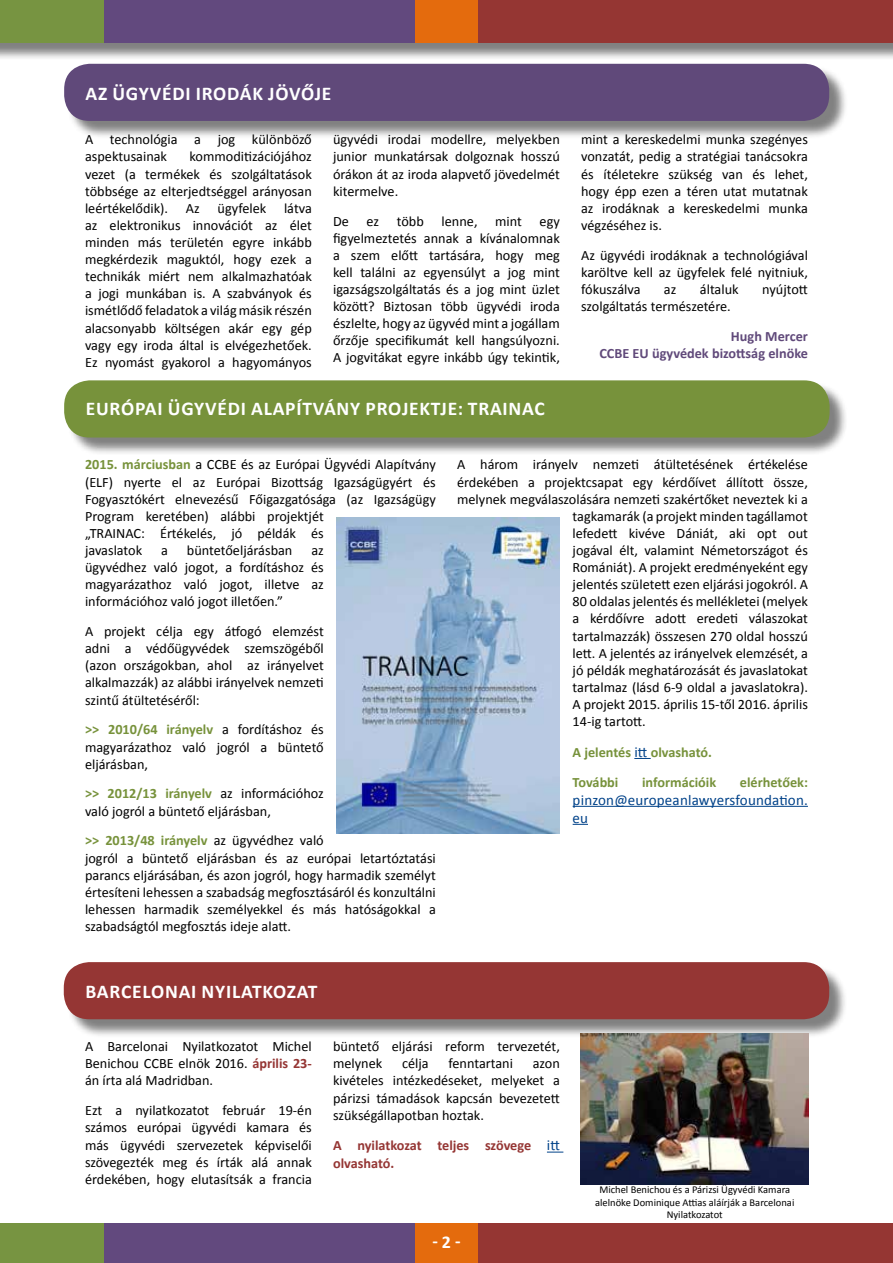
<style>
.page{position:relative;width:893px;height:1263px;background:#fff}
.page>*{position:absolute;margin:0;border:0;box-sizing:border-box;transform-origin:0 0}
.Titre_boite{font:700 19.5px "Calibri";letter-spacing:.04em;color:#fff}
.t1{font:700 18px "Calibri";color:#fff}
.Contenu{font:15px/18px "Calibri";letter-spacing:.015em;color:#004289}
.Contenu-2{font:14.25px/17.1px "Calibri";color:#000;text-align:justify}
.Contenu-3{font:700 14.25px "Calibri";color:#77923b}
.Contenu-4{font:700 14.25px "Calibri";color:#60497a}
.Contenu-5{font:700 14.25px/17.1px "Calibri";letter-spacing:-.005em;color:#953634}
.Légende{font:10.5px/12.6px "Calibri";color:#000;text-align:center}
.s1{font-weight:700;color:#77923b}
.s2{font-weight:400;font-size:15px;color:#004289}
.s3{font-weight:700;color:#953634}
</style>
<div class="page">
<div style="left:478px;top:1223px;width:415px;height:40px;background:#953633"></div>
<div style="left:103px;top:1223px;width:312px;height:40px;background:#62497e"></div>
<div style="left:415px;top:1223px;width:63px;height:40px;background:#e46b0d"></div>
<div style="left:0;top:1223px;width:103px;height:40px;background:#779441"></div>
<div style="left:0;top:0;width:893px;height:61px;background:#000;opacity:.5"></div>
<div style="left:478px;top:0;width:415px;height:43px;background:#953633"></div>
<div style="left:103px;top:0;width:312px;height:43px;background:#62497e"></div>
<div style="left:415px;top:0;width:63px;height:43px;background:#e46b0d"></div>
<div style="left:0;top:0;width:103px;height:43px;background:#779441"></div>
<div style="left:67px;top:383px;width:781px;height:73px;background:#000;opacity:.5"></div>
<div style="left:64px;top:380px;width:766px;height:57px;background:#77923b;border-radius:26px"></div>
<div style="left:66px;top:66px;width:782px;height:74px;background:#000;opacity:.5"></div>
<div style="left:64px;top:64px;width:765px;height:57px;background:#60497a;border-radius:26px"></div>
<div style="left:66px;top:964px;width:782px;height:74px;background:#000;opacity:.5"></div>
<div style="left:64px;top:962px;width:765px;height:57px;background:#953634;border-radius:26px"></div>
<img style="left:337px;top:518px;width:223px;height:315px">
<img style="left:580px;top:1033px;width:228px;height:152px">
<svg style="left:634px;top:758px;width:17px;height:1px"></svg>
<hr style="left:573px;top:806px;width:235px;height:1px;background:#004289">
<svg style="left:573px;top:824px;width:15px;height:1px"></svg>
<svg style="left:547px;top:1151px;width:16px;height:1px"></svg>
<p class="Titre_boite" style="left:85px;top:81px;width:248px">AZ ÜGYVÉDI IRODÁK JÖVŐJE</p>
<p class="Contenu-2" style="left:85px;top:131px;width:228px">A technológia a jog különböző aspektusainak</p>
<p class="Contenu-2" style="left:85px;top:148px;width:228px;text-indent:105px">kommoditizációjához vezet (a termékek és szolgáltatások többsége az elterjedtséggel arányosan leértékelődik). Az ügyfelek látva az elektronikus innovációt az élet minden más területén egyre inkább megkérdezik maguktól, hogy ezek a technikák miért nem alkalmazhatóak a jogi munkában is. A szabványok és ismétlődő feladatok a világ másik részén alacsonyabb költségen akár egy gép vagy egy iroda által is elvégezhetőek.<br>Ez nyomást gyakorol a hagyományos</p>
<p class="Contenu-2" style="left:333px;top:131px;width:228px">ügyvédi irodai modellre, melyekben junior munkatársak dolgoznak hosszú órákon át az iroda alapvető jövedelmét kitermelve.</p>
<p class="Contenu-2" style="left:333px;top:212px;width:228px">De ez több lenne, mint egy figyelmeztetés annak a kívánalomnak a szem előtt tartására, hogy meg kell találni az egyensúlyt a jog mint igazságszolgáltatás és a jog mint üzlet között? Biztosan több ügyvédi iroda észlelte, hogy az ügyvéd mint a jogállam őrzője specifikumát kell hangsúlyozni.<br>A jogvitákat egyre inkább úgy tekintik,</p>
<p class="Titre_boite" style="left:86px;top:396px;width:461px">EURÓPAI ÜGYVÉDI ALAPÍTVÁNY PROJEKTJE: TRAINAC</p>
<p class="Contenu-2" style="left:581px;top:131px;width:228px">mint a kereskedelmi munka szegényes vonzatát, pedig a stratégiai tanácsokra és ítéletekre szükség van és lehet, hogy épp ezen a téren utat mutatnak az irodáknak a kereskedelmi munka végzéséhez is.</p>
<p class="Contenu-2" style="left:581px;top:246px;width:228px">Az ügyvédi irodáknak a technológiával karöltve kell az ügyfelek felé nyitniuk, fókuszálva</p>
<p class="Contenu-2" style="left:664px;top:281px;width:14px">az</p>
<p class="Contenu-2" style="left:700px;top:281px;width:40px">általuk</p>
<p class="Contenu-2" style="left:762px;top:281px;width:47px">nyújtott</p>
<p class="Contenu-2" style="left:581px;top:298px;width:151px">szolgáltatás természetére.</p>
<p class="Contenu-4" style="left:731px;top:327px;width:78px">Hugh Mercer</p>
<p class="Contenu-4" style="left:599px;top:344px;width:210px">CCBE EU ügyvédek bizottság elnöke</p>
<p class="Contenu-2" style="left:85px;top:456px;width:352px;text-align:left"><span class="s1">2015. márciusban</span> a CCBE és az Európai Ügyvédi Alapítvány (ELF) nyerte el az Európai Bizottság Igazságügyért és Fogyasztókért elnevezésű Főigazgatósága (az Igazságügy Program keretében) alábbi projektjét<br>„TRAINAC: Értékelés, jó példák és<br>javaslatok</p>
<p class="Contenu-2" style="left:161px;top:542px;width:8px">a</p>
<p class="Contenu-2" style="left:187px;top:542px;width:107px">büntetőeljárásban</p>
<p class="Contenu-2" style="left:85px;top:542px;width:240px;text-indent:226px">az ügyvédhez való jogot, a fordításhoz és magyarázathoz való jogot, illetve az információhoz való jogot illetően.”</p>
<p class="Contenu-2" style="left:85px;top:623px;width:240px">A projekt célja egy átfogó elemzést adni a védőügyvédek szemszögéből (azon országokban, ahol az irányelvet alkalmazzák) az alábbi irányelvek nemzeti szintű átültetéséről:</p>
<p class="Contenu-2" style="left:85px;top:721px;width:240px"><span class="s1">&gt;&gt; 2010/64 irányelv</span> a fordításhoz és magyarázathoz való jogról a büntető eljárásban,</p>
<p class="Contenu-2" style="left:85px;top:785px;width:240px"><span class="s1">&gt;&gt; 2012/13 irányelv</span> az információhoz való jogról a büntető eljárásban,</p>
<p class="Contenu-2" style="left:85px;top:832px;width:352px;text-align:left"><span class="s1">&gt;&gt; 2013/48 irányelv</span> az ügyvédhez való<br>jogról a büntető eljárásban és az európai letartóztatási parancs eljárásában, és azon jogról, hogy harmadik személyt értesíteni lehessen a szabadság megfosztásáról és konzultálni lehessen harmadik személyekkel és más hatóságokkal a szabadságtól megfosztás ideje alatt.</p>
<p class="Titre_boite" style="left:85px;top:979px;width:234px">BARCELONAI NYILATKOZAT</p>
<p class="Contenu-2" style="left:457px;top:456px;width:352px">A három irányelv nemzeti átültetésének értékelése</p>
<p class="Contenu-2" style="left:457px;top:473px;width:352px">érdekében a projektcsapat egy kérdőívet állított össze,</p>
<p class="Contenu-2" style="left:457px;top:490px;width:352px">melynek megválaszolására nemzeti szakértőket neveztek ki a</p>
<p class="Contenu-2" style="left:573px;top:507px;width:237px">tagkamarák (a projekt minden tagállamot</p>
<p class="Contenu-2" style="left:573px;top:525px;width:237px">lefedett kivéve Dániát, aki opt out</p>
<p class="Contenu-2" style="left:573px;top:542px;width:237px">jogával élt, valamint Németországot és</p>
<p class="Contenu-2" style="left:573px;top:559px;width:237px">Romániát). A projekt eredményeként egy</p>
<p class="Contenu-2" style="left:573px;top:576px;width:237px">jelentés született ezen eljárási jogokról. A</p>
<p class="Contenu-2" style="left:573px;top:593px;width:237px">80 oldalas jelentés és mellékletei (melyek</p>
<p class="Contenu-2" style="left:573px;top:610px;width:237px">a kérdőívre adott eredeti válaszokat</p>
<p class="Contenu-2" style="left:573px;top:627px;width:237px">tartalmazzák) összesen 270 oldal hosszú</p>
<p class="Contenu-2" style="left:573px;top:644px;width:237px">lett. A jelentés az irányelvek elemzését, a</p>
<p class="Contenu-2" style="left:573px;top:661px;width:237px">jó példák meghatározását és javaslatokat</p>
<p class="Contenu-2" style="left:573px;top:678px;width:237px">tartalmaz (lásd 6-9 oldal a javaslatokra).</p>
<p class="Contenu-2" style="left:573px;top:696px;width:237px">A projekt 2015. április 15-től 2016. április</p>
<p class="Contenu-2" style="left:573px;top:713px;width:75px">14-ig tartott.</p>
<p class="Contenu-3" style="left:573px;top:743px;width:141px">A jelentés <span class="s2">itt</span> olvasható.</p>
<p class="Contenu-3" style="left:573px;top:773px;width:47px">További</p>
<p class="Contenu-3" style="left:642px;top:773px;width:76px">információik</p>
<p class="Contenu-3" style="left:740px;top:773px;width:70px">elérhetőek:</p>
<p class="Contenu" style="left:573px;top:791px;width:237px">pinzon@europeanlawyersfoundation. eu</p>
<p class="Contenu-2" style="left:85px;top:1038px;width:228px">A Barcelonai Nyilatkozatot Michel Benichou CCBE elnök 2016. <span class="s3">április 23- </span>án írta alá Madridban.</p>
<p class="Contenu-2" style="left:85px;top:1102px;width:228px">Ezt a nyilatkozatot február 19-én számos európai ügyvédi kamara és más ügyvédi szervezetek képviselői szövegezték meg és írták alá annak érdekében, hogy elutasítsák a francia</p>
<p class="Contenu-2" style="left:333px;top:1038px;width:228px">büntető eljárási reform tervezetét, melynek</p>
<p class="Contenu-2" style="left:402px;top:1055px;width:28px">célja</p>
<p class="Contenu-2" style="left:448px;top:1055px;width:66px">fenntartani</p>
<p class="Contenu-2" style="left:333px;top:1055px;width:228px;text-indent:200px">azon kivételes intézkedéseket, melyeket a párizsi támadások kapcsán bevezetett szükségállapotban hoztak.</p>
<p class="Contenu-5" style="left:333px;top:1137px;width:228px">A nyilatkozat teljes szövege <span class="s2">itt </span>olvasható.</p>
<p class="t1" style="left:432px;top:1231px;width:30px">- 2 -</p>
<p class="Légende" style="left:595px;top:1183px;width:201px">Michel Benichou és a Párizsi Ügyvédi Kamara alelnöke Dominique Attias aláírják a Barcelonai<br>Nyilatkozatot</p>
</div>
